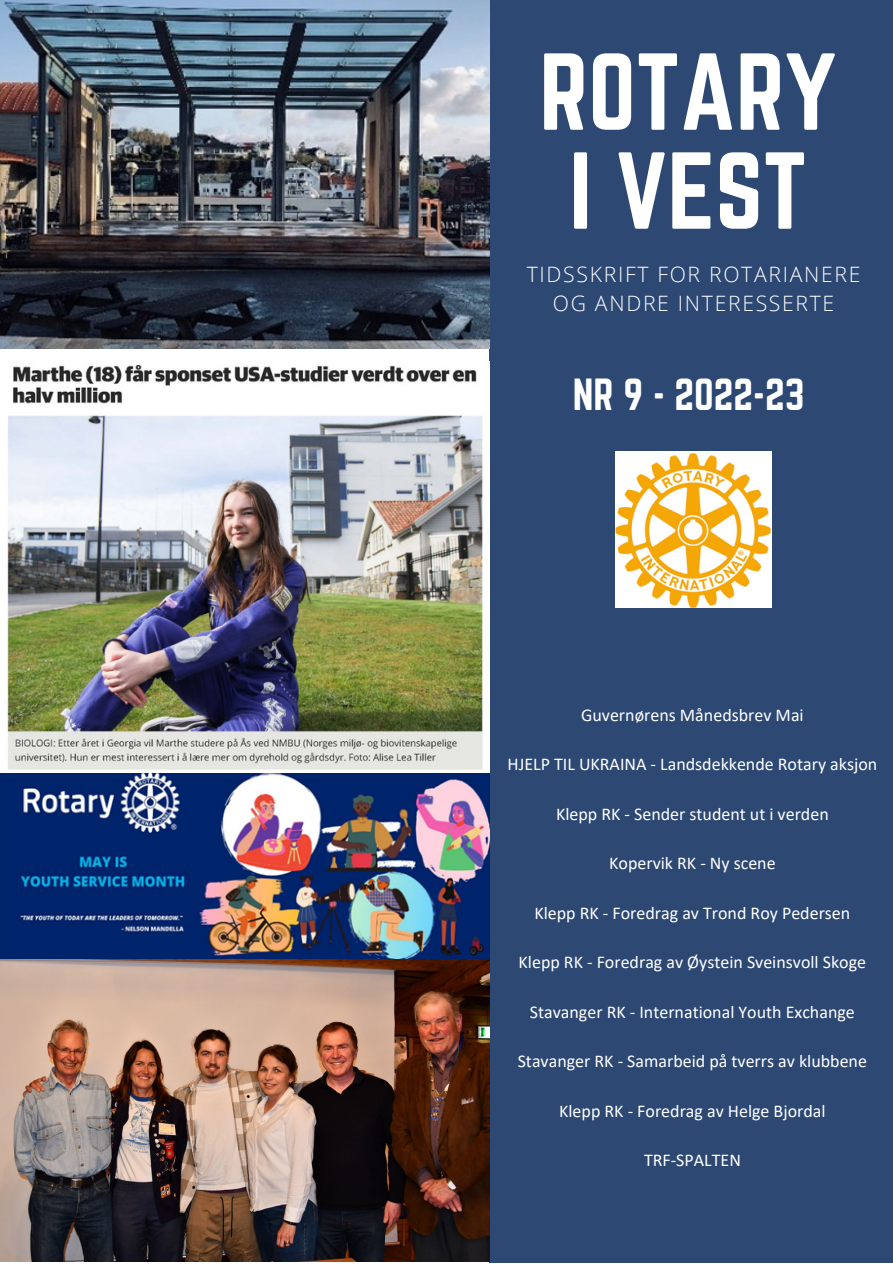
<style>
.page{position:relative;width:893px;height:1264px;background:#fff}
.page>*{position:absolute;margin:0;border:0;box-sizing:border-box;transform-origin:0 0}
.t1{font:95.4px/98.9px "Norwester";color:#fff;text-align:center}
.t2{font:39.3px "Norwester";color:#fff}
.t3{font:300 21.15px/29.5px "Open Sans";letter-spacing:.08em;color:#fff;text-align:center}
.t4{font:18px "Calibri";color:#fff}
</style>
<div class="page">
<div style="left:489px;top:0;width:403px;height:1262px;background:#2c4873"></div>
<img style="left:615px;top:451px;width:156px;height:157px">
<img style="left:0;top:773px;width:489px;height:488px">
<img style="left:7px;top:364px;width:476px;height:406px">
<img style="left:0;top:0;width:489px;height:348px">
<p class="t1" style="left:539px;top:42px;width:299px">ROTARY<br>I VEST</p>
<p class="t3" style="left:526px;top:259px;width:335px">TIDSSKRIFT FOR ROTARIANERE<br>OG ANDRE INTERESSERTE</p>
<p class="t2" style="left:572px;top:371px;width:233px">NR 9 - 2022-23</p>
<p class="t4" style="left:581px;top:707px;width:224px">Guvernørens Månedsbrev Mai</p>
<p class="t4" style="left:507px;top:756px;width:371px">HJELP TIL UKRAINA - Landsdekkende Rotary aksjon</p>
<p class="t4" style="left:556px;top:806px;width:274px">Klepp RK - Sender student ut i verden</p>
<p class="t4" style="left:609px;top:855px;width:168px">Kopervik RK - Ny scene</p>
<p class="t4" style="left:534px;top:905px;width:317px">Klepp RK - Foredrag av Trond Roy Pedersen</p>
<p class="t4" style="left:518px;top:954px;width:349px">Klepp RK - Foredrag av Øystein Sveinsvoll Skoge</p>
<p class="t4" style="left:530px;top:1004px;width:326px">Stavanger RK - International Youth Exchange</p>
<p class="t4" style="left:517px;top:1053px;width:351px">Stavanger RK - Samarbeid på tverrs av klubbene</p>
<p class="t4" style="left:559px;top:1103px;width:268px">Klepp RK - Foredrag av Helge Bjordal</p>
<p class="t4" style="left:644px;top:1152px;width:98px">TRF-SPALTEN</p>
</div>
